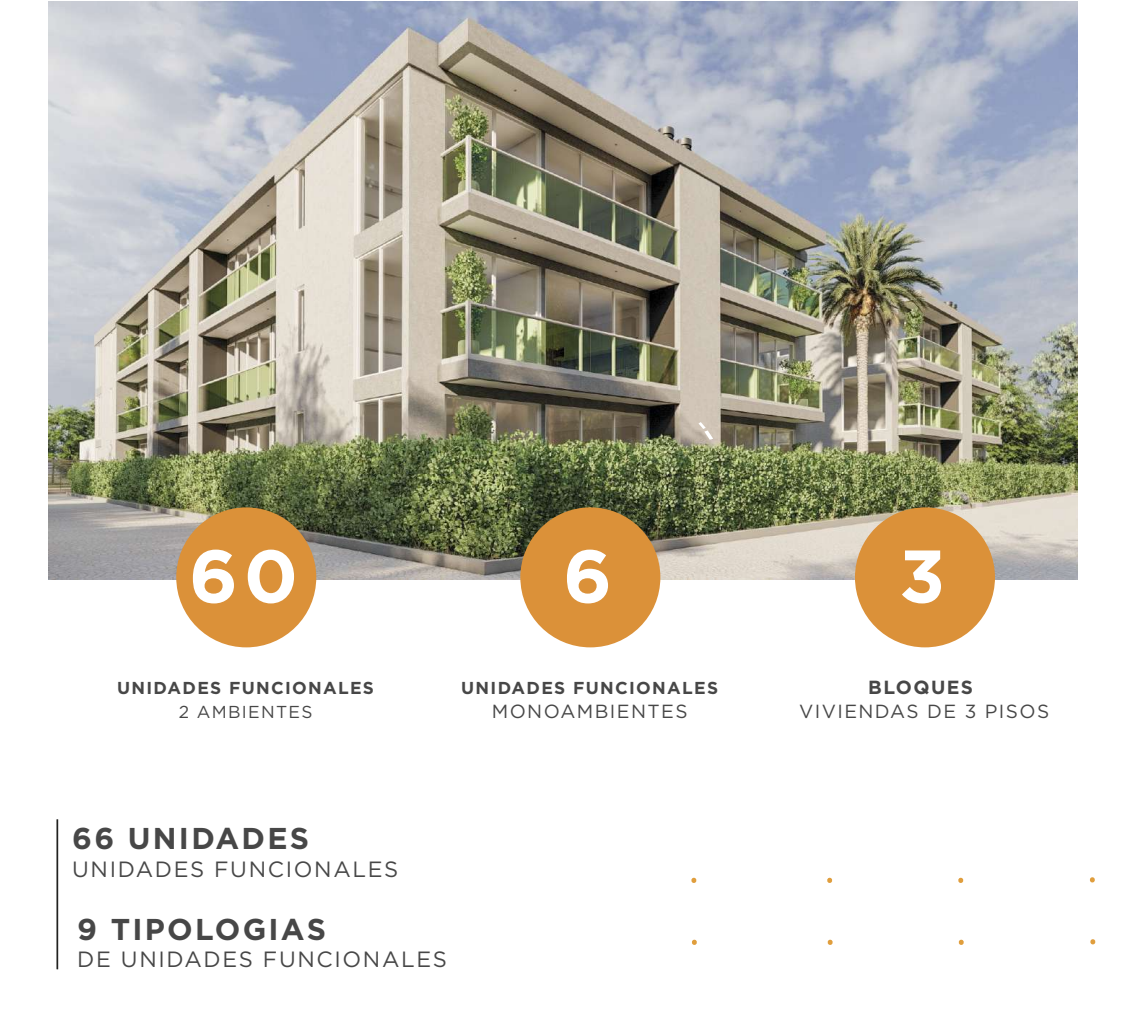
<style>
.page{position:relative;width:1137px;height:1031px;background:#fff}
.page>*{position:absolute;margin:0;border:0;box-sizing:border-box;transform-origin:0 0}
.t1{font:700 74.4px "Gotham Pro";color:#fff}
.t2{font:700 30.15px "Gotham Pro";letter-spacing:.075em;color:#474747}
.t3{font:22.05px "Gotham Pro";letter-spacing:.075em;color:#474747}
.t4{font:19.05px "Gotham Pro";letter-spacing:.075em;color:#474747}
.t5{font:700 19.05px "Gotham Pro";letter-spacing:.075em;color:#474747}
.t6{font:700 17.25px "Gotham Pro";letter-spacing:.075em;color:#474747}
.t7{font:17.25px "Gotham Pro";letter-spacing:.075em;color:#474747}
</style>
<div class="page">
<img style="left:49px;top:1px;width:1027px;height:578px">
<svg style="left:698px;top:422px;width:15px;height:17px"></svg>
<hr style="left:56px;top:819px;width:2px;height:150px;background:#222220">
<div style="left:854px;top:507px;width:140px;height:140px;background:#db9139;border-radius:50%"></div>
<div style="left:520px;top:507px;width:140px;height:140px;background:#db9139;border-radius:50%"></div>
<div style="left:176px;top:507px;width:140px;height:140px;background:#db9139;border-radius:50%"></div>
<svg style="left:691px;top:877px;width:6px;height:5px"></svg>
<svg style="left:827px;top:877px;width:5px;height:5px"></svg>
<svg style="left:958px;top:877px;width:5px;height:5px"></svg>
<svg style="left:1090px;top:877px;width:5px;height:5px"></svg>
<svg style="left:692px;top:939px;width:5px;height:5px"></svg>
<svg style="left:827px;top:939px;width:6px;height:5px"></svg>
<svg style="left:958px;top:939px;width:6px;height:5px"></svg>
<svg style="left:1090px;top:939px;width:5px;height:5px"></svg>
<h1 class="t1" style="left:189px;top:533px;width:111px">60</h1>
<p class="t6" style="left:117px;top:677px;width:258px">UNIDADES FUNCIONALES</p>
<p class="t7" style="left:179px;top:702px;width:135px">2 AMBIENTES</p>
<h1 class="t1" style="left:563px;top:533px;width:51px">6</h1>
<h1 class="t1" style="left:898px;top:533px;width:48px">3</h1>
<p class="t6" style="left:461px;top:677px;width:258px">UNIDADES FUNCIONALES</p>
<p class="t4" style="left:491px;top:700px;width:197px">MONOAMBIENTES</p>
<p class="t5" style="left:868px;top:675px;width:106px">BLOQUES</p>
<p class="t4" style="left:798px;top:700px;width:251px">VIVIENDAS DE 3 PISOS</p>
<h2 class="t2" style="left:72px;top:821px;width:238px">66 UNIDADES</h2>
<p class="t3" style="left:72px;top:856px;width:327px">UNIDADES FUNCIONALES</p>
<h2 class="t2" style="left:77px;top:912px;width:250px">9 TIPOLOGIAS</h2>
<p class="t3" style="left:77px;top:947px;width:371px">DE UNIDADES FUNCIONALES</p>
</div>
